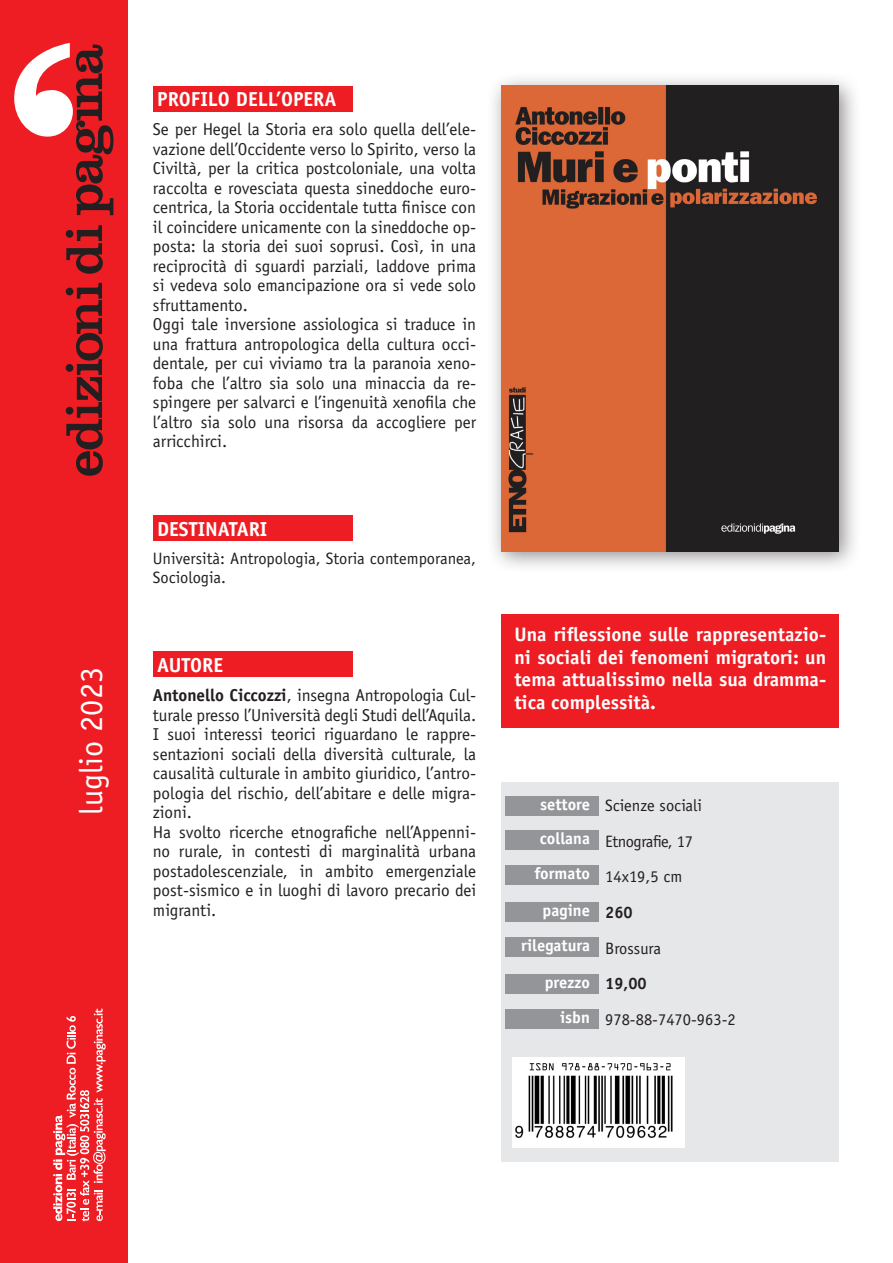
<style>
.page{position:relative;width:893px;height:1263px;background:#fff}
.page>*{position:absolute;margin:0;border:0;box-sizing:border-box;transform-origin:0 0}
.t1{font:32.25px "Officina Sans Std";color:#fff}
.t2{font:700 20.25px "Officina Sans Std";color:#fff}
.Slogan{font:700 19.5px/22.5px "Officina Sans Std";color:#fff;text-align:justify}
.Testo_a_vivo{font:17.25px/19.5px "Officina Sans Std";color:#231f20;text-align:justify}
.Caratteristiche_tecn{font:16.5px/19.5px "Officina Sans Std";color:#231f20}
.t3{font:700 16.5px "Officina Sans Std";color:#fff}
.Caratteristiche_tecn-2{font:16.5px "Officina Sans Std";letter-spacing:-.025em;color:#231f20}
.Caratteristiche_tecn-3{font:700 16.5px "Officina Sans Std";color:#231f20}
.s1{font-weight:700}
</style>
<div class="page">
<div style="left:0;top:0;width:127px;height:1263px;background:#ee1d23"></div>
<svg style="left:66px;top:283px;width:37px;height:193px"></svg>
<svg style="left:66px;top:225px;width:37px;height:49px"></svg>
<svg style="left:14px;top:43px;width:99px;height:172px"></svg>
<svg style="left:53px;top:1008px;width:53px;height:213px"></svg>
<div style="left:153px;top:86px;width:200px;height:25px;background:#ee1d23"></div>
<div style="left:153px;top:515px;width:200px;height:26px;background:#ee1d23"></div>
<div style="left:153px;top:652px;width:200px;height:25px;background:#ee1d23"></div>
<div style="left:502px;top:614px;width:337px;height:114px;background:#ee1d23"></div>
<div style="left:502px;top:782px;width:337px;height:379px;background:#e6e7e9"></div>
<div style="left:505px;top:796px;width:93px;height:20px;background:#939598"></div>
<div style="left:505px;top:830px;width:93px;height:20px;background:#939598"></div>
<div style="left:505px;top:902px;width:93px;height:19px;background:#939598"></div>
<div style="left:505px;top:974px;width:93px;height:19px;background:#939598"></div>
<div style="left:505px;top:866px;width:93px;height:19px;background:#939598"></div>
<div style="left:505px;top:938px;width:93px;height:19px;background:#939598"></div>
<div style="left:505px;top:1009px;width:93px;height:20px;background:#939598"></div>
<div style="left:512px;top:1057px;width:173px;height:91px;background:#fff"></div>
<img style="left:515px;top:1064px;width:158px;height:73px">
<div style="left:487px;top:72px;width:374px;height:502px;background:#231f20;opacity:.51"></div>
<img style="left:502px;top:86px;width:337px;height:465px">
<p class="t1" style="left:72px;top:815px;width:149px;rotate:-90deg">luglio 2023</p>
<p class="t2" style="left:157px;top:86px;width:181px">PROFILO DELL’OPERA</p>
<p class="Testo_a_vivo" style="left:153px;top:120px;width:325px">Se per Hegel la Storia era solo quella dell’ele&shy;vazione dell’Occidente verso lo Spirito, verso la Civiltà, per la critica postcoloniale, una volta raccolta e rovesciata questa sineddoche euro&shy;centrica, la Storia occidentale tutta finisce con il coincidere unicamente con la sineddoche op&shy;posta: la storia dei suoi soprusi. Così, in una reciprocità di sguardi parziali, laddove prima si vedeva solo emancipazione ora si vede solo sfruttamento.</p>
<p class="Testo_a_vivo" style="left:153px;top:315px;width:325px">Oggi tale inversione assiologica si traduce in una frattura antropologica della cultura occi&shy;dentale, per cui viviamo tra la paranoia xeno&shy;foba che l’altro sia solo una minaccia da re&shy;spingere per salvarci e l’ingenuità xenofila che l’altro sia solo una risorsa da accogliere per arricchirci.</p>
<p class="t2" style="left:157px;top:516px;width:112px">DESTINATARI</p>
<p class="Caratteristiche_tecn" style="left:153px;top:549px;width:325px">Università: Antropologia, Storia contemporanea,<br>Sociologia.</p>
<p class="t2" style="left:157px;top:652px;width:68px">AUTORE</p>
<p class="Testo_a_vivo" style="left:153px;top:685px;width:325px"><span class="s1">Antonello Ciccozzi</span>, insegna Antropologia Cul&shy;turale presso l’Università degli Studi dell’Aquila.</p>
<p class="Testo_a_vivo" style="left:153px;top:724px;width:325px">I suoi interessi teorici riguardano le rappre&shy;sentazioni sociali della diversità culturale, la causalità culturale in ambito giuridico, l’antro&shy;pologia del rischio, dell’abitare e delle migra&shy;zioni.</p>
<p class="Testo_a_vivo" style="left:153px;top:822px;width:325px">Ha svolto ricerche etnografiche nell’Appenni&shy;no rurale, in contesti di marginalità urbana postadolescenziale, in ambito emergenziale post-sismico e in luoghi di lavoro precario dei migranti.</p>
<p class="Slogan" style="left:514px;top:623px;width:313px">Una riflessione sulle rappresentazio&shy;ni sociali dei fenomeni migratori: un tema attualissimo nella sua dramma&shy;tica complessità.</p>
<p class="t3" style="left:540px;top:794px;width:51px">settore</p>
<p class="t3" style="left:540px;top:828px;width:52px">collana</p>
<p class="t3" style="left:534px;top:863px;width:57px">formato</p>
<p class="t3" style="left:543px;top:900px;width:49px">pagine</p>
<p class="t3" style="left:521px;top:935px;width:70px">rilegatura</p>
<p class="t3" style="left:545px;top:972px;width:47px">prezzo</p>
<p class="t3" style="left:560px;top:1007px;width:31px">isbn</p>
<p class="Caratteristiche_tecn" style="left:605px;top:795px;width:98px">Scienze sociali</p>
<p class="Caratteristiche_tecn-2" style="left:605px;top:831px;width:89px">Etnografie, 17</p>
<p class="Caratteristiche_tecn" style="left:605px;top:867px;width:79px">14x19,5 cm</p>
<p class="Caratteristiche_tecn-3" style="left:605px;top:902px;width:29px">260</p>
<p class="Caratteristiche_tecn" style="left:605px;top:938px;width:57px">Brossura</p>
<p class="Caratteristiche_tecn-3" style="left:605px;top:973px;width:43px">19,00</p>
<p class="Caratteristiche_tecn" style="left:605px;top:1009px;width:132px">978-88-7470-963-2</p>
</div>
